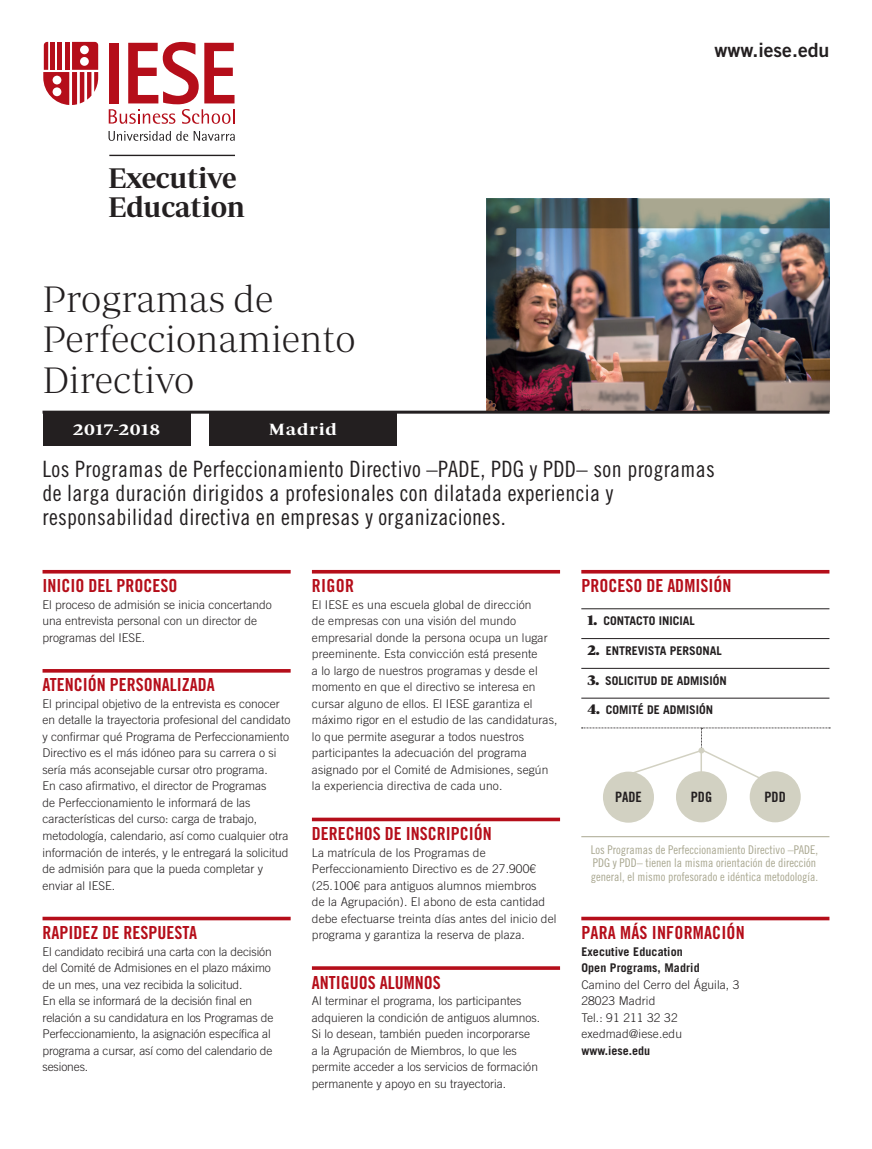
<style>
.page{position:relative;width:872px;height:1149px;background:#fff}
.page>*{position:absolute;margin:0;border:0;box-sizing:border-box;transform-origin:0 0}
.t1{font:37.5px/40.5px "Periodico Display Xt Lg";color:#231f20}
.t2{font:600 28.95px/29px "Periodico Display";letter-spacing:-.01em;color:#231f20}
.t3{font:22.5px/24px "Trade Gothic LT Std Cn 18";letter-spacing:.015em;color:#231f20}
.t4{font:19.5px "Trade Gothic LT Std Bd 2";color:#231f20}
.t5{font:18px "Trade Gothic LT Std Bd Cn 20";color:#b50e1a}
.t6{font:600 16.5px "Periodico Display";letter-spacing:.04em;color:#fff;scale:1.14 1}
.t7{font:14.25px "Trade Gothic LT Std Bd Cn 20";color:#231f20}
.t8{font:300 12px/16.5px "Trade Gothic LT Std";color:#231f20}
.t9{font:12px/13.5px "Trade Gothic LT Std Cn 18";color:#a9a790}
.t10{font:700 12px/16.5px "Trade Gothic LT Std";color:#231f20}
.s1{font-family:"Periodico Display";font-weight:400;font-size:15px}
</style>
<div class="page">
<img style="left:486px;top:198px;width:344px;height:215px">
<hr style="left:43px;top:410px;width:786px;height:3px;background:#231f20">
<div style="left:43px;top:412px;width:147px;height:33px;background:#231f20"></div>
<div style="left:209px;top:412px;width:187px;height:33px;background:#231f20"></div>
<svg style="left:43px;top:569px;width:248px;height:4px"></svg>
<svg style="left:43px;top:669px;width:248px;height:3px"></svg>
<svg style="left:43px;top:916px;width:248px;height:4px"></svg>
<svg style="left:312px;top:569px;width:248px;height:4px"></svg>
<svg style="left:312px;top:817px;width:248px;height:4px"></svg>
<svg style="left:312px;top:966px;width:248px;height:3px"></svg>
<hr style="left:581px;top:608px;width:248px;height:1px;background:#231f20">
<hr style="left:581px;top:638px;width:248px;height:1px;background:#231f20">
<hr style="left:581px;top:668px;width:248px;height:1px;background:#231f20">
<hr style="left:581px;top:697px;width:248px;height:1px;background:#231f20">
<hr style="left:581px;top:836px;width:248px;height:1px;background:#a9a790">
<svg style="left:581px;top:569px;width:248px;height:4px"></svg>
<div style="left:603px;top:771px;width:51px;height:51px;background:#d2d1c2;border-radius:50%"></div>
<div style="left:676px;top:771px;width:51px;height:51px;background:#d2d1c2;border-radius:50%"></div>
<div style="left:749px;top:771px;width:51px;height:51px;background:#d2d1c2;border-radius:50%"></div>
<svg style="left:581px;top:727px;width:249px;height:54px"></svg>
<svg style="left:581px;top:916px;width:248px;height:4px"></svg>
<hr style="left:109px;top:155px;width:126px;height:1px;background:#231f20">
<svg style="left:109px;top:42px;width:126px;height:82px"></svg>
<svg style="left:43px;top:42px;width:55px;height:63px"></svg>
<svg style="left:108px;top:131px;width:80px;height:10px"></svg>
<svg style="left:194px;top:131px;width:41px;height:10px"></svg>
<h2 class="t2" style="left:108px;top:163px;width:138px">Executive<br>Education</h2>
<h3 class="t4" style="left:714px;top:38px;width:116px">www.iese.edu</h3>
<h1 class="t1" style="left:43px;top:278px;width:315px">Programas de<br>Perfeccionamiento<br>Directivo</h1>
<h3 class="t6" style="left:73px;top:420px;width:78px">2017-2018</h3>
<h3 class="t6" style="left:269px;top:420px;width:61px">Madrid</h3>
<h3 class="t3" style="left:43px;top:456px;width:674px">Los Programas de Perfeccionamiento Directivo –PADE, PDG y PDD– son programas de larga duración dirigidos a profesionales con dilatada experiencia y responsabilidad directiva en empresas y organizaciones.</h3>
<h3 class="t5" style="left:43px;top:574px;width:136px">INICIO DEL PROCESO</h3>
<p class="t8" style="left:43px;top:596px;width:231px">El proceso de admisión se inicia concertando una entrevista personal con un director de programas del IESE.</p>
<h3 class="t5" style="left:43px;top:673px;width:174px">ATENCIÓN PERSONALIZADA</h3>
<p class="t8" style="left:43px;top:695px;width:250px">El principal objetivo de la entrevista es conocer en detalle la trayectoria profesional del candidato y confirmar qué Programa de Perfeccionamiento Directivo es el más idóneo para su carrera o si sería más aconsejable cursar otro programa.<br>En caso afirmativo, el director de Programas<br>de Perfeccionamiento le informará de las características del curso: carga de trabajo, metodología, calendario, así como cualquier otra información de interés, y le entregará la solicitud de admisión para que la pueda completar y enviar al IESE.</p>
<h3 class="t5" style="left:43px;top:921px;width:156px">RAPIDEZ DE RESPUESTA</h3>
<p class="t8" style="left:43px;top:942px;width:232px">El candidato recibirá una carta con la decisión del Comité de Admisiones en el plazo máximo de un mes, una vez recibida la solicitud.<br>En ella se informará de la decisión final en relación a su candidatura en los Programas de Perfeccionamiento, la asignación específica al programa a cursar, así como del calendario de sesiones.</p>
<h3 class="t5" style="left:312px;top:574px;width:44px">RIGOR</h3>
<p class="t8" style="left:312px;top:596px;width:247px">El IESE es una escuela global de dirección<br>de empresas con una visión del mundo empresarial donde la persona ocupa un lugar preeminente. Esta convicción está presente<br>a lo largo de nuestros programas y desde el momento en que el directivo se interesa en cursar alguno de ellos. El IESE garantiza el máximo rigor en el estudio de las candidaturas, lo que permite asegurar a todos nuestros participantes la adecuación del programa asignado por el Comité de Admisiones, según la experiencia directiva de cada uno.</p>
<h3 class="t5" style="left:312px;top:822px;width:181px">DERECHOS DE INSCRIPCIÓN</h3>
<p class="t8" style="left:312px;top:843px;width:246px">La matrícula de los Programas de Perfeccionamiento Directivo es de 27.900€ (25.100€ para antiguos alumnos miembros<br>de la Agrupación). El abono de esta cantidad debe efectuarse treinta días antes del inicio del programa y garantiza la reserva de plaza.</p>
<h3 class="t5" style="left:312px;top:970px;width:130px">ANTIGUOS ALUMNOS</h3>
<p class="t8" style="left:312px;top:992px;width:230px">Al terminar el programa, los participantes adquieren la condición de antiguos alumnos.<br>Si lo desean, también pueden incorporarse<br>a la Agrupación de Miembros, lo que les permite acceder a los servicios de formación permanente y apoyo en su trayectoria.</p>
<h3 class="t5" style="left:581px;top:574px;width:151px">PROCESO DE ADMISIÓN</h3>
<p class="t10" style="left:587px;top:612px;width:109px"><span class="s1">1.</span> CONTACTO INICIAL</p>
<p class="t10" style="left:587px;top:642px;width:136px"><span class="s1">2.</span> ENTREVISTA PERSONAL</p>
<p class="t10" style="left:587px;top:671px;width:141px"><span class="s1">3.</span> SOLICITUD DE ADMISIÓN</p>
<p class="t10" style="left:587px;top:701px;width:127px"><span class="s1">4.</span> COMITÉ DE ADMISIÓN</p>
<p class="t7" style="left:615px;top:788px;width:28px">PADE</p>
<p class="t7" style="left:691px;top:788px;width:23px">PDG</p>
<p class="t7" style="left:764px;top:788px;width:23px">PDD</p>
<p class="t9" style="left:591px;top:842px;width:229px">Los Programas de Perfeccionamiento Directivo –PADE,<br>PDG y PDD– tienen la misma orientación de dirección general, el mismo profesorado e idéntica metodología.</p>
<h3 class="t5" style="left:581px;top:921px;width:165px">PARA MÁS INFORMACIÓN</h3>
<p class="t10" style="left:581px;top:942px;width:120px">Executive Education<br>Open Programs, Madrid</p>
<p class="t8" style="left:581px;top:975px;width:160px">Camino del Cerro del Águila, 3<br>28023 Madrid<br>Tel.: 91 211 32 32 exedmad@iese.edu</p>
<p class="t10" style="left:581px;top:1041px;width:70px">www.iese.edu</p>
</div>
